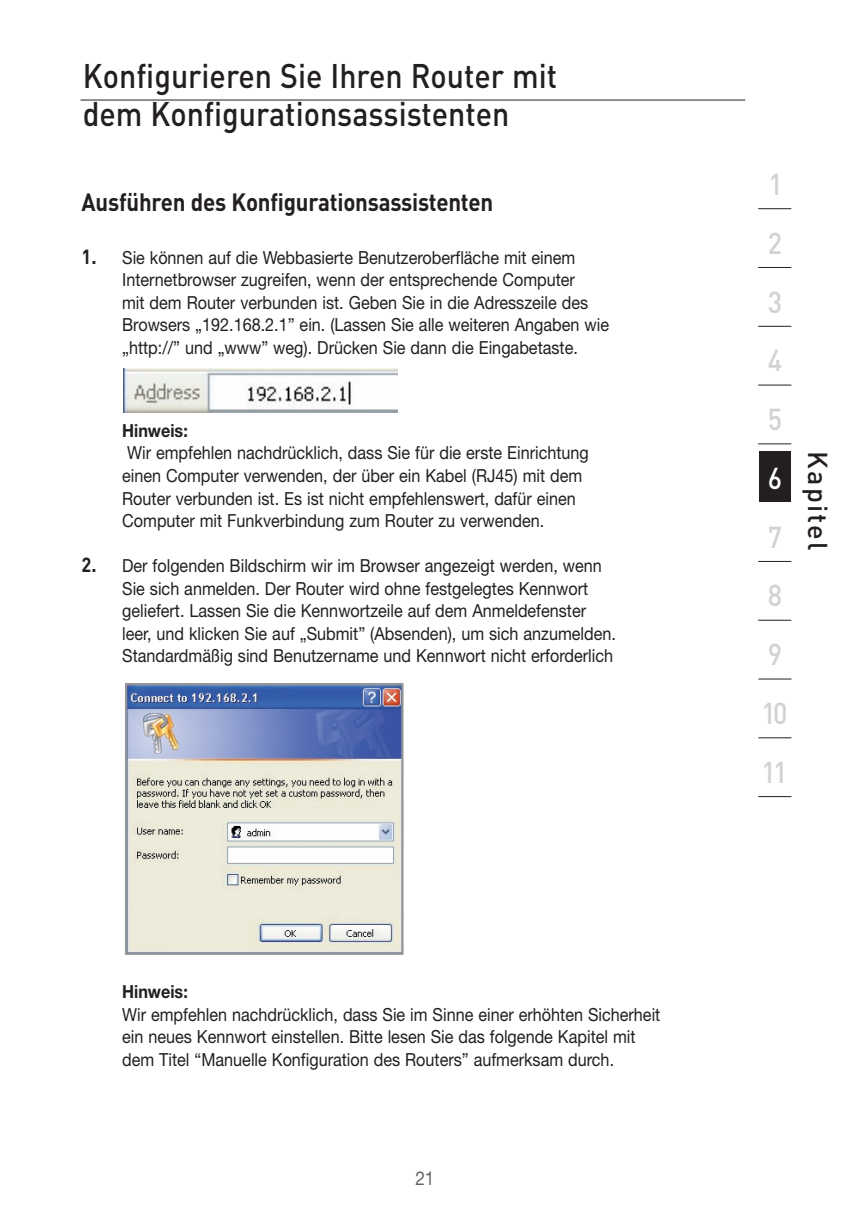
<style>
.page{position:relative;width:851px;height:1216px;background:#fff}
.page>*{position:absolute;margin:0;border:0;box-sizing:border-box;transform-origin:0 0}
.t1{font:500 33.75px/38.2px "DIN";color:#231f20;scale:.9 1}
.t2{font:500 29.93px/58.7px "DIN";color:#d1d2d4;text-align:justify;scale:.9 1}
.t3{font:500 29.93px "DIN";color:#fff;scale:.9 1}
.t4{font:500 27px "DIN";letter-spacing:.08em;color:#231f20}
.t5{font:700 24.75px "DIN";letter-spacing:-.01em;color:#231f20;scale:.9 1}
.t6{font:19.12px "Helvetica Neue";color:#636366;scale:.9 1}
.t7{font:18px/22.5px "Helvetica Neue";color:#231f20;scale:.9 1}
.t8{font:700 18px "Helvetica Neue";color:#231f20;scale:.9 1}
.s1{font-family:"DIN";font-weight:700;font-size:20.25px}
</style>
<div class="page">
<hr style="left:80px;top:100px;width:665px;height:1px;background:#231f20">
<div style="left:759px;top:451px;width:31px;height:51px;background:#231f20"></div>
<hr style="left:758px;top:678px;width:33px;height:1px;background:#231f20">
<hr style="left:758px;top:619px;width:33px;height:1px;background:#231f20">
<hr style="left:758px;top:561px;width:33px;height:1px;background:#231f20">
<hr style="left:758px;top:443px;width:33px;height:1px;background:#231f20">
<hr style="left:758px;top:384px;width:33px;height:1px;background:#231f20">
<hr style="left:758px;top:326px;width:33px;height:1px;background:#231f20">
<hr style="left:758px;top:267px;width:33px;height:1px;background:#231f20">
<hr style="left:758px;top:208px;width:33px;height:1px;background:#231f20">
<hr style="left:758px;top:796px;width:33px;height:1px;background:#231f20">
<hr style="left:758px;top:737px;width:33px;height:1px;background:#231f20">
<img style="left:124px;top:368px;width:273px;height:44px">
<img style="left:128px;top:685px;width:272px;height:266px">
<div style="left:125px;top:682px;width:278px;height:272px;border:2px solid #939598"></div>
<h1 class="t1" style="left:83px;top:55px;width:528px">Konfigurieren Sie Ihren Router mit dem Konfigurationsassistenten</h1>
<h3 class="t5" style="left:82px;top:185px;width:459px">Ausführen des Konfigurationsassistenten</h3>
<p class="t7" style="left:122px;top:246px;width:542px;text-indent:-40px"><span class="s1">1.</span> Sie können auf die Webbasierte Benutzeroberfläche mit einem Internetbrowser zugreifen, wenn der entsprechende Computer<br>mit dem Router verbunden ist. Geben Sie in die Adresszeile des Browsers „192.168.2.1” ein. (Lassen Sie alle weiteren Angaben wie „http://” und „www” weg). Drücken Sie dann die Eingabetaste.</p>
<p class="t8" style="left:122px;top:419px;width:74px">Hinweis:</p>
<p class="t7" style="left:122px;top:441px;width:520px">Wir empfehlen nachdrücklich, dass Sie für die erste Einrichtung einen Computer verwenden, der über ein Kabel (RJ45) mit dem Router verbunden ist. Es ist nicht empfehlenswert, dafür einen Computer mit Funkverbindung zum Router zu verwenden.</p>
<p class="t7" style="left:122px;top:554px;width:550px;text-indent:-40px"><span class="s1">2.</span> Der folgenden Bildschirm wir im Browser angezeigt werden, wenn Sie sich anmelden. Der Router wird ohne festgelegtes Kennwort geliefert. Lassen Sie die Kennwortzeile auf dem Anmeldefenster leer, und klicken Sie auf „Submit” (Absenden), um sich anzumelden.<br>Standardmäßig sind Benutzername und Kennwort nicht erforderlich</p>
<p class="t8" style="left:122px;top:980px;width:74px">Hinweis:</p>
<p class="t7" style="left:122px;top:1002px;width:599px">Wir empfehlen nachdrücklich, dass Sie im Sinne einer erhöhten Sicherheit ein neues Kennwort einstellen. Bitte lesen Sie das folgende Kapitel mit dem Titel “Manuelle Konfiguration des Routers” aufmerksam durch.</p>
<p class="t6" style="left:415px;top:1166px;width:23px">21</p>
<h2 class="t2" style="left:768px;top:154px;width:17px">1</h2>
<h2 class="t2" style="left:767px;top:212px;width:17px">2</h2>
<h2 class="t2" style="left:767px;top:271px;width:17px">3<br>4<br>5</h2>
<h2 class="t3" style="left:767px;top:459px;width:17px">6</h2>
<h2 class="t2" style="left:761px;top:506px;width:30px;text-align:left">7<br>8<br>9<br>10<br>11</h2>
<h3 class="t4" style="left:835px;top:451px;width:101px;rotate:90deg">Kapitel</h3>
</div>
